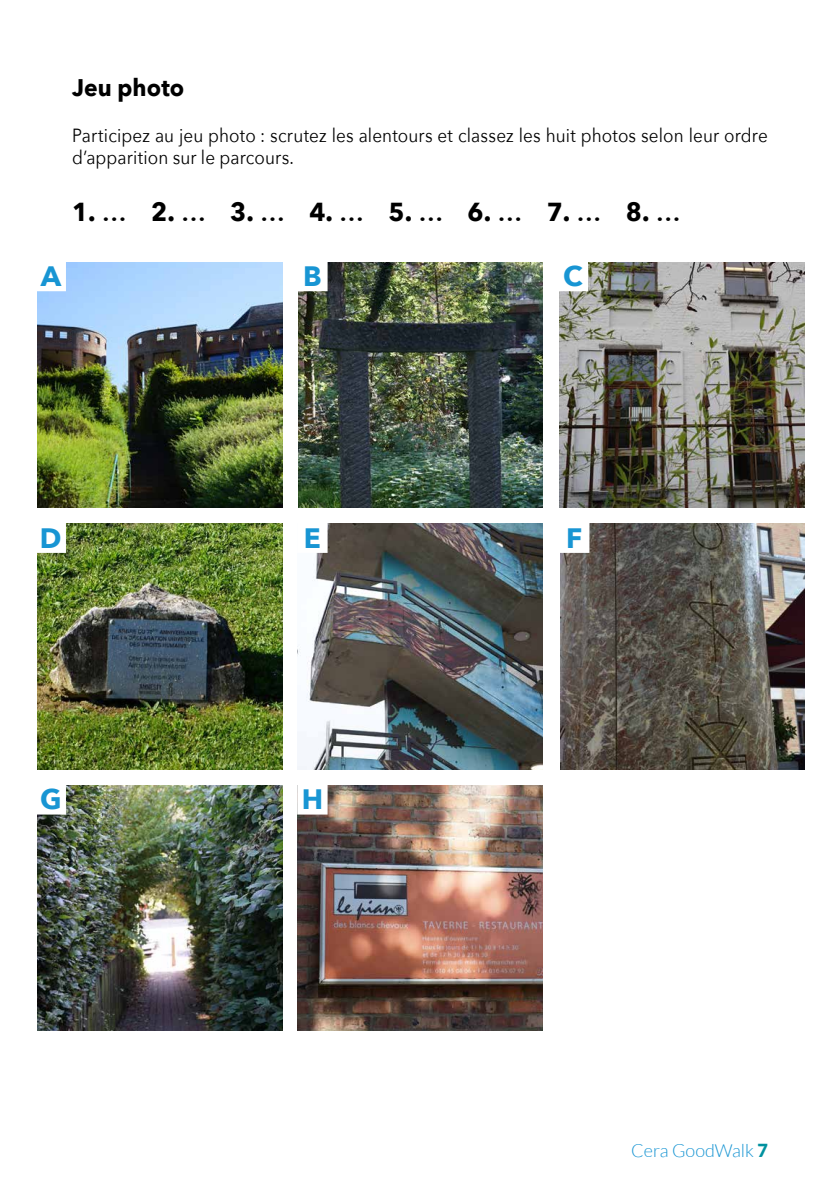
<style>
.page{position:relative;width:840px;height:1191px;background:#fff}
.page>*{position:absolute;margin:0;border:0;box-sizing:border-box;transform-origin:0 0}
.t1{font:700 28px "Avenir Next";color:#1895d3}
.t2{font:700 26px "Avenir Next";color:#000;scale:.96 1}
.Bold_12{font:700 24px "Avenir Next";letter-spacing:.005em;color:#000;scale:.95 1}
.t3{font:19px/22.8px "Avenir Next";letter-spacing:.005em;color:#000;scale:.9 1}
.t4{font:300 18px "Lato";color:#1895d3}
.s1{font-weight:500}
.s2{font-weight:900;color:#00919f}
</style>
<div class="page">
<img style="left:37px;top:262px;width:245px;height:245px">
<img style="left:299px;top:262px;width:243px;height:245px">
<img style="left:559px;top:262px;width:245px;height:245px">
<img style="left:37px;top:524px;width:245px;height:245px">
<img style="left:297px;top:524px;width:245px;height:245px">
<img style="left:560px;top:524px;width:244px;height:245px">
<img style="left:37px;top:785px;width:245px;height:245px">
<img style="left:297px;top:785px;width:245px;height:245px">
<div style="left:37px;top:262px;width:28px;height:28px;background:#fff"></div>
<div style="left:37px;top:523px;width:28px;height:29px;background:#fff"></div>
<div style="left:37px;top:785px;width:28px;height:28px;background:#fff"></div>
<div style="left:298px;top:262px;width:28px;height:28px;background:#fff"></div>
<div style="left:298px;top:523px;width:28px;height:29px;background:#fff"></div>
<div style="left:298px;top:785px;width:28px;height:28px;background:#fff"></div>
<div style="left:558px;top:262px;width:28px;height:28px;background:#fff"></div>
<div style="left:559px;top:523px;width:29px;height:29px;background:#fff"></div>
<p class="Bold_12" style="left:72px;top:67px;width:120px">Jeu photo</p>
<p class="t3" style="left:72px;top:123px;width:774px">Participez au jeu photo : scrutez les alentours et classez les huit photos selon leur ordre d’apparition sur le parcours.</p>
<p class="t2" style="left:72px;top:189px;width:635px">1.<span class="s1">…</span> 2.<span class="s1">…</span> 3.<span class="s1">…</span> 4.<span class="s1">…</span> 5.<span class="s1">…</span> 6.<span class="s1">…</span> 7.<span class="s1">…</span> 8.<span class="s1">…</span></p>
<p class="t1" style="left:41px;top:252px;width:22px">A</p>
<p class="t1" style="left:303px;top:252px;width:20px">B</p>
<p class="t1" style="left:562px;top:252px;width:21px">C</p>
<p class="t1" style="left:40px;top:513px;width:23px">D</p>
<p class="t1" style="left:40px;top:775px;width:23px">G</p>
<p class="t1" style="left:304px;top:513px;width:18px">E</p>
<p class="t1" style="left:301px;top:775px;width:23px">H</p>
<p class="t1" style="left:566px;top:513px;width:18px">F</p>
<p class="t4" style="left:631px;top:1140px;width:138px">Cera GoodWalk <span class="s2">7</span></p>
</div>
